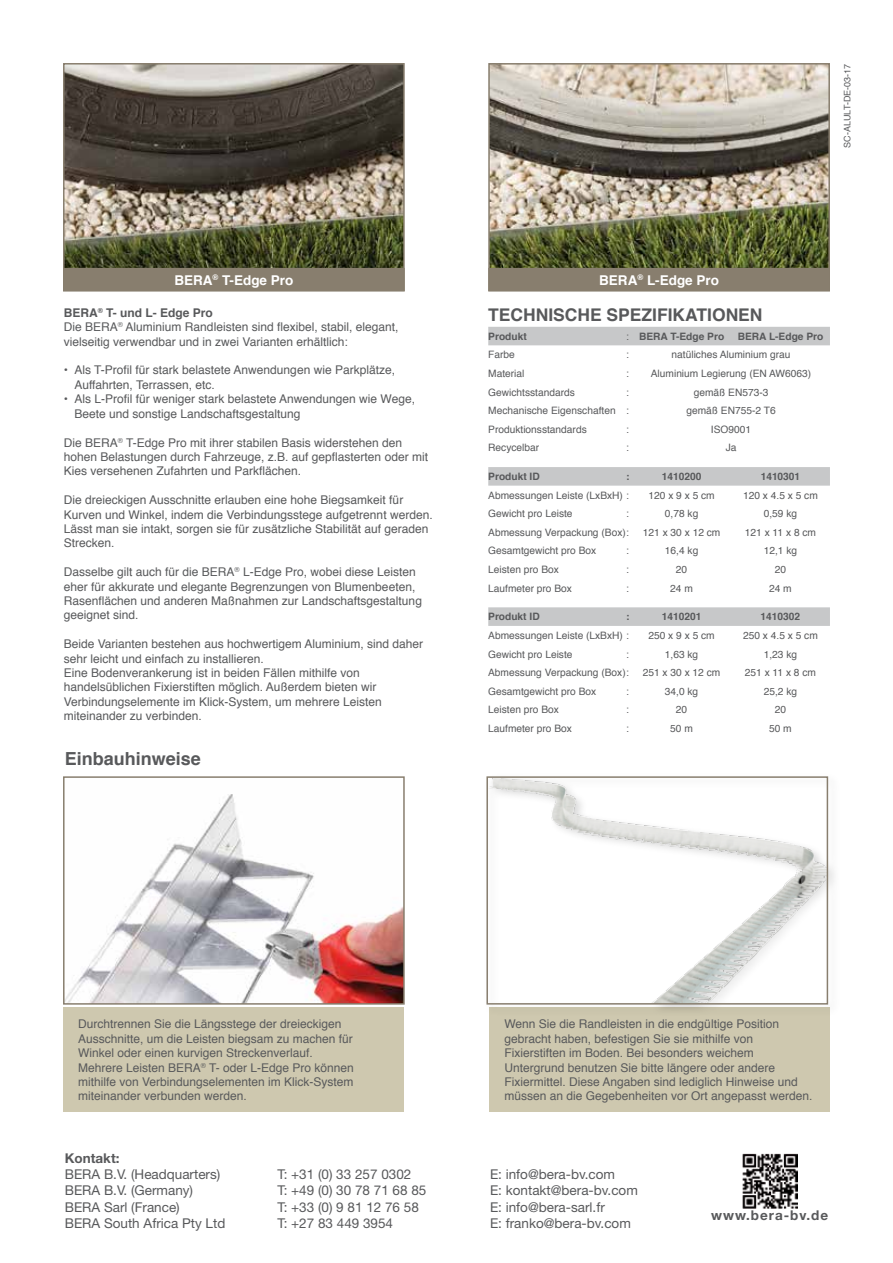
<style>
.page{position:relative;width:893px;height:1263px;background:#fff}
.page>*{position:absolute;margin:0;border:0;box-sizing:border-box;transform-origin:0 0}
.t1{font:700 18px "Helvetica";color:#58595b}
.t2{font:700 17.4px "Helvetica";color:#58595b}
.t3{font:13.5px "Helvetica Neue LT Std";color:#58595b}
.t4{font:700 13.5px "Helvetica";color:#fff}
.t5{font:700 13.5px "Helvetica Neue LT Std";letter-spacing:.07em;color:#58595b}
.t6{font:700 13.5px "Helvetica Neue LT Std";color:#58595b}
.t7{font:12px/14.4px "Helvetica";color:#58595b}
.t8{font:10.2px "Helvetica";color:#58595b}
.t9{font:700 10.2px "Helvetica";color:#58595b}
.t10{font:9px "Helvetica";color:#58595b}
.s1{font-weight:700}
.s2{font-weight:400}
</style>
<div class="page">
<img style="left:66px;top:794px;width:336px;height:208px">
<div style="left:63px;top:776px;width:342px;height:229px;border:2px solid #887e6e"></div>
<div style="left:64px;top:1008px;width:340px;height:104px;background:#cec8af"></div>
<div style="left:489px;top:1008px;width:340px;height:104px;background:#cec8af"></div>
<img style="left:66px;top:66px;width:336px;height:202px">
<div style="left:63px;top:63px;width:342px;height:228px;border:2px solid #887e6e"></div>
<img style="left:491px;top:66px;width:336px;height:202px">
<div style="left:488px;top:63px;width:342px;height:228px;border:2px solid #887e6e"></div>
<svg style="left:488px;top:327px;width:342px;height:299px"></svg>
<img style="left:742px;top:1153px;width:55px;height:56px">
<div style="left:63px;top:268px;width:342px;height:23px;background:#887e6e"></div>
<div style="left:488px;top:268px;width:342px;height:23px;background:#887e6e"></div>
<div style="left:483px;top:773px;width:358px;height:244px;background:#000;opacity:.15"></div>
<img style="left:489px;top:779px;width:336px;height:222px">
<div style="left:486px;top:776px;width:342px;height:228px;border:2px solid #887e6e"></div>
<p class="t10" style="left:840px;top:148px;width:85px;rotate:-90deg">SC-ALULT-DE-03-17</p>
<p class="t4" style="left:174px;top:269px;width:121px">BERA<sup>®</sup> T-Edge Pro</p>
<p class="t4" style="left:599px;top:269px;width:121px">BERA<sup>®</sup> L-Edge Pro</p>
<p class="t7" style="left:64px;top:306px;width:336px"><span class="s1">BERA</span><sup>®</sup> <span class="s1">T- und L- Edge Pro<br></span>Die BERA<sup>®</sup> Aluminium Randleisten sind flexibel, stabil, elegant, vielseitig verwendbar und in zwei Varianten erhältlich:</p>
<p class="t7" style="left:74px;top:363px;width:322px;text-indent:-11px">• Als T-Profil für stark belastete Anwendungen wie Parkplätze,<br>Auffahrten, Terrassen, etc.</p>
<p class="t7" style="left:74px;top:392px;width:342px;text-indent:-11px">• Als L-Profil für weniger stark belastete Anwendungen wie Wege,<br>Beete und sonstige Landschaftsgestaltung</p>
<p class="t7" style="left:64px;top:435px;width:366px">Die BERA<sup>®</sup> T-Edge Pro mit ihrer stabilen Basis widerstehen den hohen Belastungen durch Fahrzeuge, z.B. auf gepflasterten oder mit<br>Kies versehenen Zufahrten und Parkflächen.</p>
<p class="t7" style="left:64px;top:493px;width:370px">Die dreieckigen Ausschnitte erlauben eine hohe Biegsamkeit für Kurven und Winkel, indem die Verbindungsstege aufgetrennt werden.<br>Lässt man sie intakt, sorgen sie für zusätzliche Stabilität auf geraden Strecken.</p>
<p class="t7" style="left:64px;top:565px;width:360px">Dasselbe gilt auch für die BERA<sup>®</sup> L-Edge Pro, wobei diese Leisten eher für akkurate und elegante Begrenzungen von Blumenbeeten, Rasenflächen und anderen Maßnahmen zur Landschaftsgestaltung geeignet sind.</p>
<p class="t7" style="left:64px;top:637px;width:361px">Beide Varianten bestehen aus hochwertigem Aluminium, sind daher sehr leicht und einfach zu installieren.<br>Eine Bodenverankerung ist in beiden Fällen mithilfe von handelsüblichen Fixierstiften möglich. Außerdem bieten wir Verbindungselemente im Klick-System, um mehrere Leisten miteinander zu verbinden.</p>
<h1 class="t1" style="left:65px;top:744px;width:138px">Einbauhinweise</h1>
<h2 class="t2" style="left:488px;top:301px;width:276px">TECHNISCHE SPEZIFIKATIONEN</h2>
<p class="t9" style="left:488px;top:328px;width:40px">Produkt</p>
<p class="t9" style="left:626px;top:328px;width:100px"><span class="s2">:</span> BERA T-Edge Pro</p>
<p class="t9" style="left:738px;top:328px;width:87px">BERA L-Edge Pro</p>
<p class="t8" style="left:488px;top:347px;width:28px">Farbe</p>
<p class="t8" style="left:626px;top:347px;width:4px">:</p>
<p class="t8" style="left:672px;top:347px;width:120px">natüliches Aluminium grau</p>
<p class="t8" style="left:488px;top:366px;width:38px">Material</p>
<p class="t8" style="left:626px;top:366px;width:4px">:</p>
<p class="t8" style="left:651px;top:366px;width:162px">Aluminium Legierung (EN AW6063)</p>
<p class="t8" style="left:488px;top:384px;width:88px">Gewichtsstandards</p>
<p class="t8" style="left:626px;top:384px;width:4px">:</p>
<p class="t8" style="left:694px;top:384px;width:76px">gemäß EN573-3</p>
<p class="t8" style="left:488px;top:403px;width:142px">Mechanische Eigenschaften :</p>
<p class="t8" style="left:686px;top:403px;width:91px">gemäß EN755-2 T6</p>
<p class="t8" style="left:488px;top:421px;width:100px">Produktionsstandards</p>
<p class="t8" style="left:626px;top:421px;width:4px">:</p>
<p class="t8" style="left:711px;top:421px;width:42px">ISO9001</p>
<p class="t8" style="left:488px;top:440px;width:52px">Recycelbar</p>
<p class="t8" style="left:626px;top:440px;width:4px">:</p>
<p class="t8" style="left:726px;top:440px;width:12px">Ja</p>
<p class="t9" style="left:488px;top:468px;width:53px">Produkt ID</p>
<p class="t9" style="left:626px;top:468px;width:5px">:</p>
<p class="t9" style="left:662px;top:468px;width:41px">1410200</p>
<p class="t9" style="left:761px;top:468px;width:41px">1410301</p>
<p class="t8" style="left:488px;top:487px;width:142px">Abmessungen Leiste (LxBxH) :</p>
<p class="t8" style="left:648px;top:487px;width:68px">120 x 9 x 5 cm</p>
<p class="t8" style="left:743px;top:487px;width:76px">120 x 4.5 x 5 cm</p>
<p class="t8" style="left:488px;top:506px;width:86px">Gewicht pro Leiste</p>
<p class="t8" style="left:626px;top:506px;width:4px">:</p>
<p class="t8" style="left:665px;top:506px;width:35px">0,78 kg</p>
<p class="t8" style="left:764px;top:506px;width:35px">0,59 kg</p>
<p class="t8" style="left:488px;top:524px;width:142px">Abmessung Verpackung (Box):</p>
<p class="t8" style="left:643px;top:524px;width:79px">121 x 30 x 12 cm</p>
<p class="t8" style="left:745px;top:524px;width:73px">121 x 11 x 8 cm</p>
<p class="t8" style="left:488px;top:543px;width:110px">Gesamtgewicht pro Box</p>
<p class="t8" style="left:626px;top:543px;width:4px">:</p>
<p class="t8" style="left:665px;top:543px;width:35px">16,4 kg</p>
<p class="t8" style="left:764px;top:543px;width:35px">12,1 kg</p>
<p class="t8" style="left:488px;top:561px;width:72px">Leisten pro Box</p>
<p class="t8" style="left:626px;top:561px;width:4px">:</p>
<p class="t8" style="left:676px;top:561px;width:13px">20</p>
<p class="t8" style="left:775px;top:561px;width:13px">20</p>
<p class="t8" style="left:488px;top:580px;width:85px">Laufmeter pro Box</p>
<p class="t8" style="left:626px;top:580px;width:4px">:</p>
<p class="t8" style="left:670px;top:580px;width:24px">24 m</p>
<p class="t8" style="left:769px;top:580px;width:24px">24 m</p>
<p class="t9" style="left:488px;top:609px;width:53px">Produkt ID</p>
<p class="t9" style="left:626px;top:609px;width:5px">:</p>
<p class="t9" style="left:662px;top:609px;width:41px">1410201</p>
<p class="t9" style="left:761px;top:609px;width:41px">1410302</p>
<p class="t8" style="left:488px;top:627px;width:142px">Abmessungen Leiste (LxBxH) :</p>
<p class="t8" style="left:648px;top:627px;width:68px">250 x 9 x 5 cm</p>
<p class="t8" style="left:743px;top:627px;width:76px">250 x 4.5 x 5 cm</p>
<p class="t8" style="left:488px;top:646px;width:86px">Gewicht pro Leiste</p>
<p class="t8" style="left:626px;top:646px;width:4px">:</p>
<p class="t8" style="left:665px;top:646px;width:35px">1,63 kg</p>
<p class="t8" style="left:764px;top:646px;width:35px">1,23 kg</p>
<p class="t8" style="left:488px;top:665px;width:142px">Abmessung Verpackung (Box):</p>
<p class="t8" style="left:643px;top:665px;width:79px">251 x 30 x 12 cm</p>
<p class="t8" style="left:745px;top:665px;width:73px">251 x 11 x 8 cm</p>
<p class="t8" style="left:488px;top:683px;width:110px">Gesamtgewicht pro Box</p>
<p class="t8" style="left:626px;top:683px;width:4px">:</p>
<p class="t8" style="left:665px;top:683px;width:35px">34,0 kg</p>
<p class="t8" style="left:764px;top:683px;width:35px">25,2 kg</p>
<p class="t8" style="left:488px;top:702px;width:72px">Leisten pro Box</p>
<p class="t8" style="left:626px;top:702px;width:4px">:</p>
<p class="t8" style="left:676px;top:702px;width:13px">20</p>
<p class="t8" style="left:775px;top:702px;width:13px">20</p>
<p class="t8" style="left:488px;top:720px;width:85px">Laufmeter pro Box</p>
<p class="t8" style="left:626px;top:720px;width:4px">:</p>
<p class="t8" style="left:670px;top:720px;width:24px">50 m</p>
<p class="t8" style="left:769px;top:720px;width:24px">50 m</p>
<p class="t7" style="left:78px;top:1017px;width:277px">Durchtrennen Sie die Längsstege der dreieckigen Ausschnitte, um die Leisten biegsam zu machen für Winkel oder einen kurvigen Streckenverlauf.<br>Mehrere Leisten BERA<sup>®</sup> T- oder L-Edge Pro können mithilfe von Verbindungselementen im Klick-System miteinander verbunden werden.</p>
<p class="t7" style="left:504px;top:1017px;width:310px">Wenn Sie die Randleisten in die endgültige Position gebracht haben, befestigen Sie sie mithilfe von Fixierstiften im Boden. Bei besonders weichem Untergrund benutzen Sie bitte längere oder andere Fixiermittel. Diese Angaben sind lediglich Hinweise und müssen an die Gegebenheiten vor Ort angepasst werden.</p>
<p class="t6" style="left:65px;top:1150px;width:56px">Kontakt:</p>
<p class="t3" style="left:65px;top:1166px;width:157px">BERA B.V. (Headquarters)</p>
<p class="t3" style="left:277px;top:1166px;width:135px">T: +31 (0) 33 257 0302</p>
<p class="t3" style="left:490px;top:1166px;width:127px">E: info@bera-bv.com</p>
<p class="t3" style="left:65px;top:1182px;width:130px">BERA B.V. (Germany)</p>
<p class="t3" style="left:277px;top:1182px;width:150px">T: +49 (0) 30 78 71 68 85</p>
<p class="t3" style="left:490px;top:1182px;width:149px">E: kontakt@bera-bv.com</p>
<p class="t3" style="left:65px;top:1199px;width:116px">BERA Sarl (France)</p>
<p class="t3" style="left:277px;top:1199px;width:143px">T: +33 (0) 9 81 12 76 58</p>
<p class="t3" style="left:490px;top:1199px;width:116px">E: info@bera-sarl.fr</p>
<p class="t3" style="left:65px;top:1215px;width:162px">BERA South Africa Pty Ltd</p>
<p class="t3" style="left:277px;top:1215px;width:117px">T: +27 83 449 3954</p>
<p class="t3" style="left:490px;top:1215px;width:142px">E: franko@bera-bv.com</p>
<p class="t5" style="left:711px;top:1207px;width:119px">www.bera-bv.de</p>
</div>
